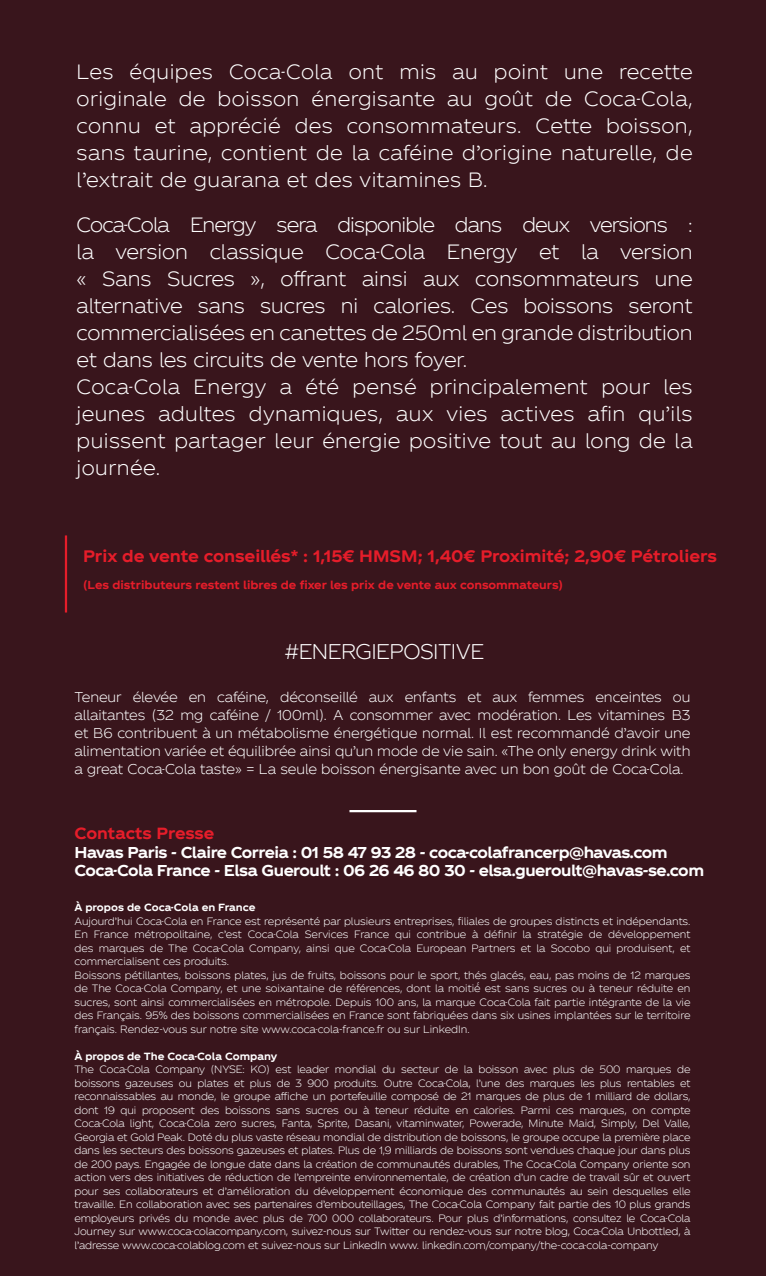
<style>
.page{position:relative;width:766px;height:1276px;background:#fff}
.page>*{position:absolute;margin:0;border:0;box-sizing:border-box;transform-origin:0 0}
.t1{font:20.25px "TCCC Unity Headline Light";letter-spacing:-.025em;color:#fff}
.t2{font:19.8px/27px "TCCC Unity Headline Light";letter-spacing:.025em;color:#fff;text-align:justify}
.t3{font:16.2px "TCCC Unity Headline Bold";letter-spacing:-.005em;color:#e61d2a}
.t4{font:15.75px "TCCC Unity Headline Bold";color:#e61d2a}
.t5{font:15.3px "TCCC Unity Headline Bold";letter-spacing:-.035em;color:#fff}
.t6{font:13.5px/18px "TCCC Unity Headline Light";color:#fff;text-align:justify}
.t7{font:11.25px "TCCC Unity Headline Bold";color:#e61d2a}
.t8{font:10.12px/13.5px "TCCC Unity Headline Light";letter-spacing:-.005em;color:#fff;text-align:justify}
.t9{font:10.12px "TCCC Unity Headline Bold";letter-spacing:-.005em;color:#fff}
</style>
<div class="page">
<div style="left:0;top:0;width:765px;height:1276px;background:#39151c"></div>
<hr style="left:65px;top:535px;width:2px;height:77px;background:#e61d2a">
<hr style="left:349px;top:810px;width:67px;height:2px;background:#fff">
<p class="t2" style="left:77px;top:56px;width:617px">Les équipes Coca-Cola ont mis au point une recette originale de boisson énergisante au goût de Coca-Cola, connu et apprécié des consommateurs. Cette boisson, sans taurine, contient de la caféine d’origine naturelle, de l’extrait de guarana et des vitamines B.</p>
<p class="t2" style="left:77px;top:209px;width:617px">Coca-Cola Energy sera disponible dans deux versions : la version classique Coca-Cola Energy et la version « Sans Sucres », offrant ainsi aux consommateurs une alternative sans sucres ni calories. Ces boissons seront commercialisées en canettes de 250ml en grande distribution et dans les circuits de vente hors foyer.</p>
<p class="t2" style="left:77px;top:371px;width:617px">Coca-Cola Energy a été pensé principalement pour les jeunes adultes dynamiques, aux vies actives afin qu’ils puissent partager leur énergie positive tout au long de la journée.</p>
<p class="t3" style="left:83px;top:541px;width:635px">Prix de vente conseillés* : 1,15€ HMSM; 1,40€ Proximité; 2,90€ Pétroliers</p>
<p class="t7" style="left:83px;top:575px;width:481px">(Les distributeurs restent libres de fixer les prix de vente aux consommateurs)</p>
<p class="t1" style="left:285px;top:634px;width:201px">#ENERGIEPOSITIVE</p>
<p class="t6" style="left:74px;top:686px;width:617px">Teneur élevée en caféine, déconseillé aux enfants et aux femmes enceintes ou allaitantes (32 mg caféine / 100ml). A consommer avec modération. Les vitamines B3 et B6 contribuent à un métabolisme énergétique normal. Il est recommandé d’avoir une alimentation variée et équilibrée ainsi qu’un mode de vie sain. «The only energy drink with a great Coca-Cola taste» = La seule boisson énergisante avec un bon goût de Coca-Cola.</p>
<p class="t4" style="left:74px;top:819px;width:141px">Contacts Presse</p>
<p class="t5" style="left:74px;top:838px;width:594px">Havas Paris - Claire Correia : 01 58 47 93 28 - coca-colafrancerp@havas.com</p>
<p class="t5" style="left:74px;top:857px;width:631px">Coca-Cola France - Elsa Gueroult : 06 26 46 80 30 - elsa.gueroult@havas-se.com</p>
<p class="t9" style="left:74px;top:898px;width:182px">À propos de Coca-Cola en France</p>
<p class="t8" style="left:74px;top:913px;width:617px">Aujourd’hui Coca-Cola en France est représenté par plusieurs entreprises, filiales de groupes distincts et indépendants.<br>En France métropolitaine, c’est Coca-Cola Services France qui contribue à définir la stratégie de développement des marques de The Coca-Cola Company, ainsi que Coca-Cola European Partners et la Socobo qui produisent, et commercialisent ces produits.</p>
<p class="t8" style="left:74px;top:967px;width:617px">Boissons pétillantes, boissons plates, jus de fruits, boissons pour le sport, thés glacés, eau, pas moins de 12 marques de The Coca-Cola Company, et une soixantaine de références, dont la moitié́est sans sucres ou à teneur réduite en sucres, sont ainsi commercialisées en métropole. Depuis 100 ans, la marque Coca-Cola fait partie intégrante de la vie des Français. 95% des boissons commercialisées en France sont fabriquées dans six usines implantées sur le territoire français. Rendez-vous sur notre site www.coca-cola-france.fr ou sur LinkedIn.</p>
<p class="t9" style="left:74px;top:1047px;width:204px">À propos de The Coca-Cola Company</p>
<p class="t8" style="left:74px;top:1061px;width:617px">The Coca-Cola Company (NYSE: KO) est leader mondial du secteur de la boisson avec plus de 500 marques de boissons gazeuses ou plates et plus de 3 900 produits. Outre Coca-Cola, l’une des marques les plus rentables et reconnaissables au monde, le groupe affiche un portefeuille composé de 21 marques de plus de 1 milliard de dollars, dont 19 qui proposent des boissons sans sucres ou à teneur réduite en calories. Parmi ces marques, on compte Coca-Cola light, Coca-Cola zero sucres, Fanta, Sprite, Dasani, vitaminwater, Powerade, Minute Maid, Simply, Del Valle, Georgia et Gold Peak. Doté du plus vaste réseau mondial de distribution de boissons, le groupe occupe la première place dans les secteurs des boissons gazeuses et plates. Plus de 1,9 milliards de boissons sont vendues chaque jour dans plus de 200 pays. Engagée de longue date dans la création de communautés durables, The Coca-Cola Company oriente son action vers des initiatives de réduction de l’empreinte environnementale, de création d’un cadre de travail sû r et ouvert pour ses collaborateurs et d’amélioration du développement économique des communautés au sein desquelles elle travaille. En collaboration avec ses partenaires d’embouteillages, The Coca-Cola Company fait partie des 10 plus grands employeurs privés du monde avec plus de 700 000 collaborateurs. Pour plus d’informations, consultez le Coca-Cola Journey sur www.coca-colacompany.com, suivez-nous sur Twitter ou rendez-vous sur notre blog, Coca-Cola Unbottled, à l’adresse www.coca-colablog.com et suivez-nous sur LinkedIn www. linkedin.com/company/the-coca-cola-company</p>
</div>
